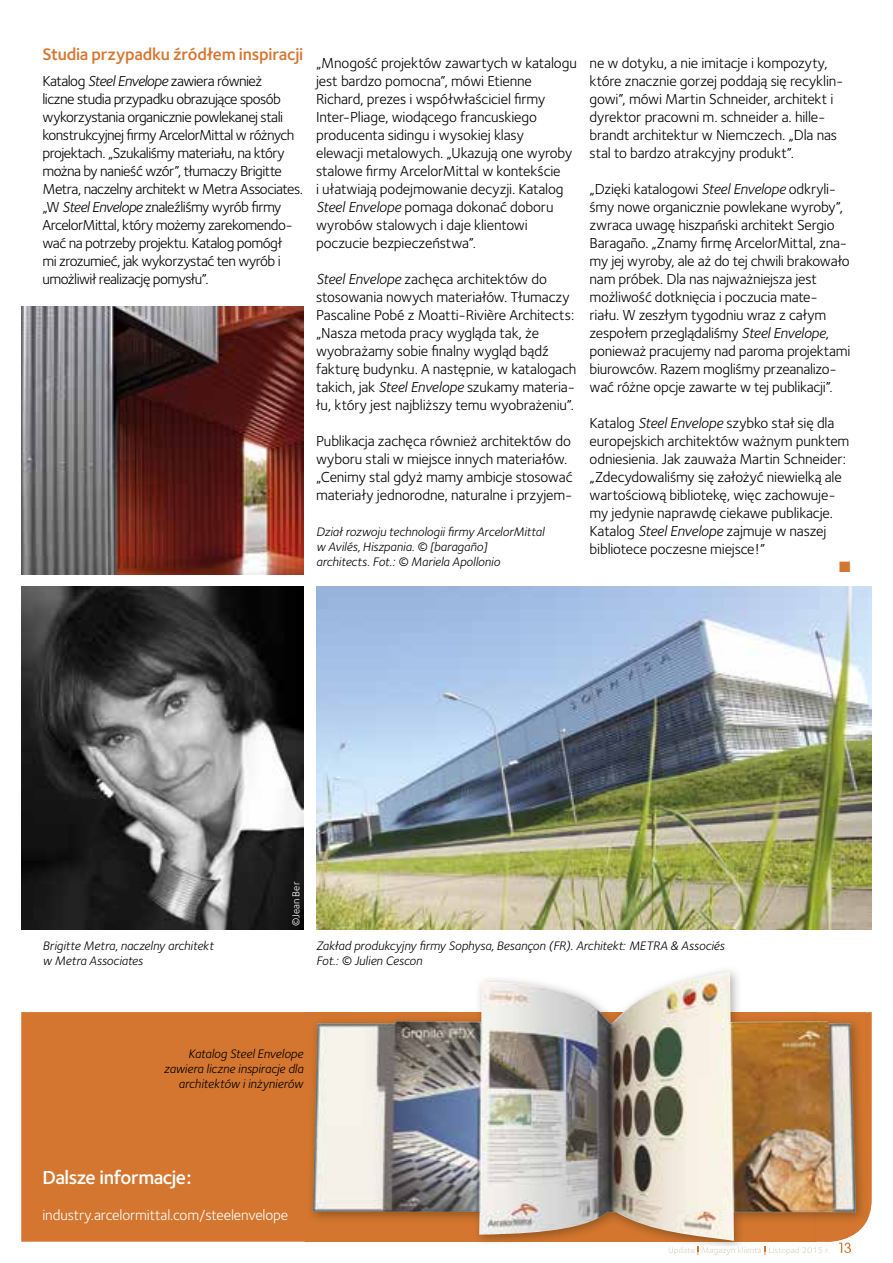
<style>
.page{position:relative;width:893px;height:1263px;background:#fff}
.page>*{position:absolute;margin:0;border:0;box-sizing:border-box;transform-origin:0 0}
.t1{font:19.5px "Foundry Sterling Demi CE";letter-spacing:-.025em;color:#fff}
.t2{font:17.25px "Foundry Sterling Demi CE";letter-spacing:-.015em;color:#d4762f}
.t3{font:15px/18px "Foundry Sterling Book CE";letter-spacing:-.015em;color:#000}
.t4{font:15px/18px "Foundry Sterling Book CE";letter-spacing:-.035em;color:#000}
.t5{font:15px "Foundry Sterling Book CE";letter-spacing:-.01em;color:#fff}
.t6{font:15px "Zapf Dingbats ITC";color:#d4762f}
.t7{font:12.75px/15px "Foundry Sterling Book Italic CE";letter-spacing:-.005em;color:#000}
.t8{font:10.5px "Foundry Sterling Book CE";letter-spacing:.005em;color:#fff}
.t9{font:9px "Foundry Sterling Book CE";color:#d7d2c2}
.s1{font-family:"Foundry Sterling Book Italic CE"}
.s2{font-size:12px;color:#d4762f}
.s3{font-family:"VAG Rounded";font-weight:300;font-size:15px;color:#d4762f}
</style>
<div class="page">
<div style="left:21px;top:1012px;width:851px;height:230px;background:#d4762f"></div>
<img style="left:306px;top:970px;width:561px;height:249px">
<img style="left:306px;top:1219px;width:561px;height:33px">
<img style="left:669px;top:1247px;width:26px;height:5px">
<img style="left:699px;top:1247px;width:63px;height:5px">
<img style="left:766px;top:1247px;width:70px;height:5px">
<svg style="left:839px;top:1242px;width:12px;height:10px"></svg>
<img style="left:313px;top:972px;width:543px;height:269px">
<img style="left:21px;top:306px;width:282px;height:268px">
<img style="left:316px;top:587px;width:556px;height:342px">
<img style="left:21px;top:586px;width:282px;height:343px">
<p class="t2" style="left:43px;top:44px;width:262px">Studia przypadku źródłem inspiracji</p>
<p class="t4" style="left:43px;top:72px;width:262px">Katalog <span class="s1">Steel Envelope</span> zawiera również<br>liczne studia przypadku obrazujące sposób wykorzystania organicznie powlekanej stali konstrukcyjnej firmy ArcelorMittal w różnych projektach. „Szukaliśmy materiału, na który można by nanieść wzór”, tłumaczy Brigitte Metra, naczelny architekt w Metra Associates. „W <span class="s1">Steel Envelope</span> znaleźliśmy wyrób firmy ArcelorMittal, który możemy zarekomendo&shy;wać na potrzeby projektu. Katalog pomógł<br>mi zrozumieć, jak wykorzystać ten wyrób i umożliwił realizację pomysłu”.</p>
<p class="t3" style="left:316px;top:54px;width:262px">„Mnogość projektów zawartych w katalogu jest bardzo pomocna”, mówi Etienne Richard, prezes i współwłaściciel firmy Inter-Pliage, wiodącego francuskiego producenta sidingu i wysokiej klasy<br>elewacji metalowych. „Ukazują one wyroby stalowe firmy ArcelorMittal w kontekście<br>i ułatwiają podejmowanie decyzji. Katalog <span class="s1">Steel Envelope</span> pomaga dokonać doboru wyrobów stalowych i daje klientowi poczucie bezpieczeństwa”.</p>
<p class="t3" style="left:316px;top:270px;width:262px"><span class="s1">Steel Envelope</span> zachęca architektów do stosowania nowych materiałów. Tłumaczy Pascaline Pobé z Moatti-Rivière Architects: „Nasza metoda pracy wygląda tak, że wyobrażamy sobie finalny wygląd bądź fakturę budynku. A następnie, w katalogach takich, jak <span class="s1">Steel Envelope</span> szukamy materia&shy;łu, który jest najbliższy temu wyobrażeniu”.</p>
<p class="t3" style="left:316px;top:432px;width:258px">Publikacja zachęca również architektów do wyboru stali w miejsce innych materiałów. „Cenimy stal gdyż mamy ambicje stosować materiały jednorodne, naturalne i przyjem-</p>
<p class="t7" style="left:316px;top:524px;width:230px">Dział rozwoju technologii firmy ArcelorMittal w Avilés, Hiszpania. © [baragaño]<br>architects. Fot.: © Mariela Apollonio</p>
<p class="t3" style="left:590px;top:54px;width:255px">ne w dotyku, a nie imitacje i kompozyty, które znacznie gorzej poddają się recyklin&shy;gowi”, mówi Martin Schneider, architekt i dyrektor pracowni m. schneider a. hille&shy;brandt architektur w Niemczech. „Dla nas stal to bardzo atrakcyjny produkt”.</p>
<p class="t3" style="left:590px;top:180px;width:262px">„Dzięki katalogowi <span class="s1">Steel Envelope</span> odkryli&shy;śmy nowe organicznie powlekane wyroby”, zwraca uwagę hiszpański architekt Sergio Baragaño. „Znamy firmę ArcelorMittal, zna&shy;my jej wyroby, ale aż do tej chwili brakowało nam próbek. Dla nas najważniejsza jest możliwość dotknięcia i poczucia mate&shy;riału. W zeszłym tygodniu wraz z całym zespołem przeglądaliśmy <span class="s1">Steel Envelope</span>, ponieważ pracujemy nad paroma projektami biurowców. Razem mogliśmy przeanalizo&shy;wać różne opcje zawarte w tej publikacji”.</p>
<p class="t3" style="left:590px;top:414px;width:261px">Katalog <span class="s1">Steel Envelope</span> szybko stał się dla europejskich architektów ważnym punktem odniesienia. Jak zauważa Martin Schneider: „Zdecydowaliśmy się założyć niewielką ale wartościową bibliotekę, więc zachowuje&shy;my jedynie naprawdę ciekawe publikacje.<br>Katalog <span class="s1">Steel Envelope</span> zajmuje w naszej bibliotece poczesne miejsce!”</p>
<p class="t6" style="left:839px;top:560px;width:13px">■</p>
<p class="t7" style="left:43px;top:938px;width:173px">Brigitte Metra, naczelny architekt w Metra Associates</p>
<p class="t8" style="left:290px;top:926px;width:46px;rotate:-90deg">©Jean Ber</p>
<p class="t7" style="left:316px;top:938px;width:410px">Zakład produkcyjny firmy Sophysa, Besançon (FR). Architekt: METRA &amp; Associés<br>Fot.: © Julien Cescon</p>
<p class="t7" style="left:164px;top:1046px;width:141px;text-align:right">Katalog Steel Envelope zawiera liczne inspiracje dla architektów i inżynierów</p>
<h1 class="t1" style="left:43px;top:1166px;width:150px">Dalsze informacje:</h1>
<p class="t5" style="left:43px;top:1206px;width:247px">industry.arcelormittal.com/steelenvelope</p>
<p class="t9" style="left:668px;top:1245px;width:185px">Update <span class="s2">l</span> Magazyn klienta <span class="s2">l</span> Listopad 2015 r. <span class="s3">13</span></p>
</div>
